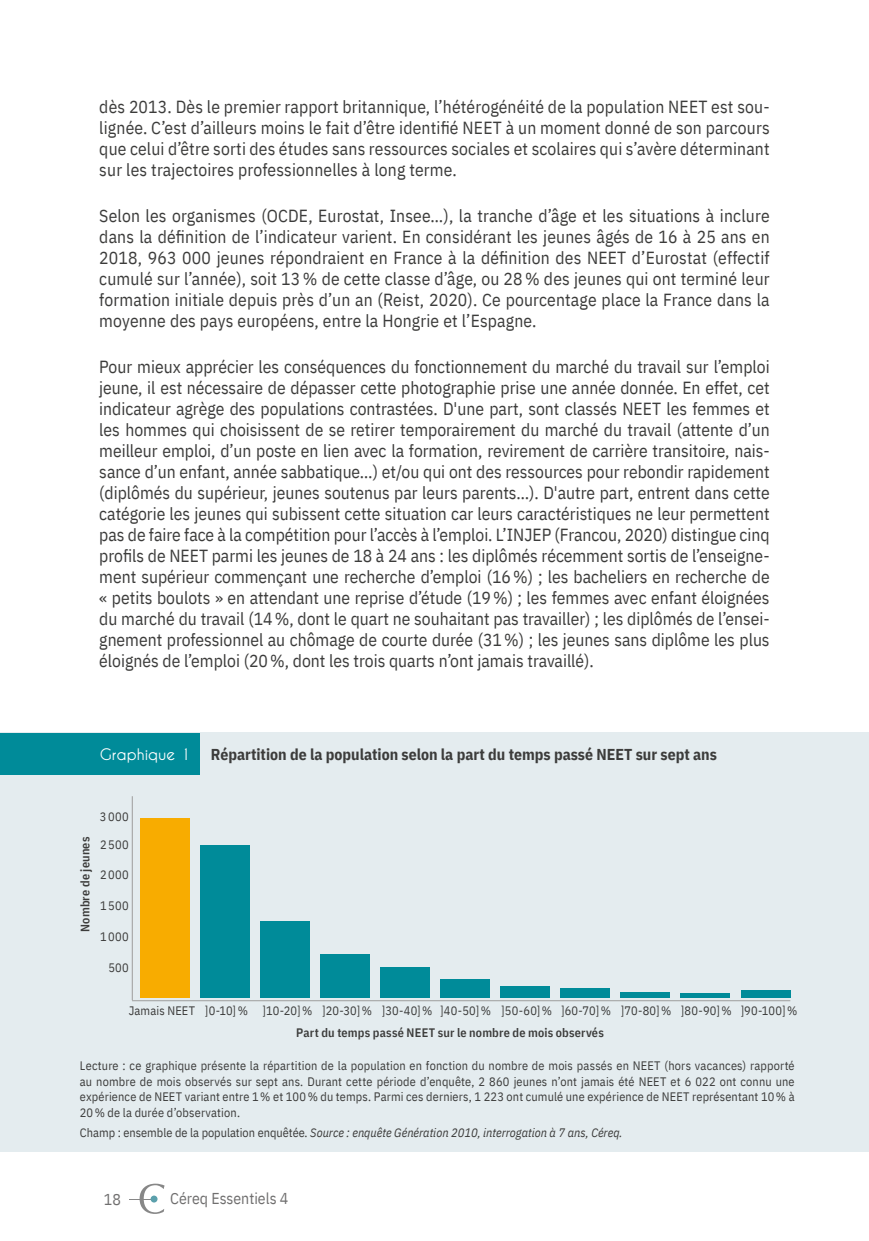
<style>
.page{position:relative;width:869px;height:1241px;background:#fff}
.page>*{position:absolute;margin:0;border:0;box-sizing:border-box;transform-origin:0 0}
.t1{font:17.5px/21px "IBM Plex Sans Cond";letter-spacing:.01em;color:#3c3c3b;text-align:justify}
.t2{font:700 15.75px "IBM Plex Sans Cond";color:#3c3c3b}
.t3{font:15.75px "IBM Plex Sans Cond";color:#706f6f}
.t4{font:700 15.75px "Caviar Dreams";color:#fff}
.t5{font:12.25px/15.9px "IBM Plex Sans Cond";letter-spacing:.015em;color:#3c3c3b;text-align:justify}
.t6{font:italic 12.25px "IBM Plex Sans Cond";color:#3c3c3b}
.t7{font:600 12.25px "IBM Plex Sans Cond";letter-spacing:.015em;color:#3c3c3b}
.s1{font-style:normal}
</style>
<div class="page">
<svg style="left:129px;top:1183px;width:35px;height:30px"></svg>
<div style="left:150px;top:1195px;width:7px;height:7px;background:#5ba0ac;border-radius:50%"></div>
<div style="left:0;top:732px;width:868px;height:419px;background:#e4ecef"></div>
<div style="left:0;top:733px;width:199px;height:41px;background:#008b99"></div>
<div style="left:140px;top:817px;width:49px;height:180px;background:#f8ac00"></div>
<div style="left:200px;top:844px;width:49px;height:153px;background:#008b99"></div>
<div style="left:260px;top:920px;width:49px;height:77px;background:#008b99"></div>
<div style="left:320px;top:953px;width:49px;height:44px;background:#008b99"></div>
<div style="left:380px;top:967px;width:49px;height:30px;background:#008b99"></div>
<div style="left:440px;top:978px;width:49px;height:19px;background:#008b99"></div>
<div style="left:500px;top:985px;width:49px;height:12px;background:#008b99"></div>
<div style="left:560px;top:988px;width:49px;height:9px;background:#008b99"></div>
<div style="left:620px;top:991px;width:50px;height:6px;background:#008b99"></div>
<div style="left:680px;top:992px;width:50px;height:5px;background:#008b99"></div>
<div style="left:740px;top:989px;width:50px;height:8px;background:#008b99"></div>
<hr style="left:132px;top:796px;width:1px;height:204px;background:#9d9d9c">
<hr style="left:132px;top:1000px;width:658px;height:1px;background:#9d9d9c">
<p class="t1" style="left:99px;top:95px;width:671px">dès 2013. Dès le premier rapport britannique, l’hétérogénéité de la population NEET est sou&shy;lignée. C’est d’ailleurs moins le fait d’être identifié NEET à un moment donné de son parcours que celui d’être sorti des études sans ressources sociales et scolaires qui s’avère déterminant sur les trajectoires professionnelles à long terme.</p>
<p class="t1" style="left:99px;top:203px;width:671px">Selon les organismes (OCDE, Eurostat, Insee…), la tranche d’âge et les situations à inclure dans la définition de l’indicateur varient. En considérant les jeunes âgés de 16 à 25 ans en 2018, 963 000 jeunes répondraient en France à la définition des NEET d’Eurostat (effectif cumulé sur l’année), soit 13 % de cette classe d’âge, ou 28 % des jeunes qui ont terminé leur formation initiale depuis près d’un an (Reist, 2020). Ce pourcentage place la France dans la moyenne des pays européens, entre la Hongrie et l’Espagne.</p>
<p class="t1" style="left:99px;top:354px;width:671px">Pour mieux apprécier les conséquences du fonctionnement du marché du travail sur l’emploi jeune, il est nécessaire de dépasser cette photographie prise une année donnée. En effet, cet indicateur agrège des populations contrastées. D'une part, sont classés NEET les femmes et les hommes qui choisissent de se retirer temporairement du marché du travail (attente d’un meilleur emploi, d’un poste en lien avec la formation, revirement de carrière transitoire, nais&shy;sance d’un enfant, année sabbatique…) et/ou qui ont des ressources pour rebondir rapidement (diplômés du supérieur, jeunes soutenus par leurs parents…). D'autre part, entrent dans cette catégorie les jeunes qui subissent cette situation car leurs caractéristiques ne leur permettent pas de faire face à la compétition pour l’accès à l’emploi. L’INJEP (Francou, 2020) distingue cinq profils de NEET parmi les jeunes de 18 à 24 ans : les diplômés récemment sortis de l’enseigne&shy;ment supérieur commençant une recherche d’emploi (16%) ; les bacheliers en recherche de « petits boulots » en attendant une reprise d’étude (19%) ; les femmes avec enfant éloignées du marché du travail (14%, dont le quart ne souhaitant pas travailler) ; les diplômés de l’ensei&shy;gnement professionnel au chômage de courte durée (31%) ; les jeunes sans diplôme les plus éloignés de l’emploi (20%, dont les trois quarts n’ont jamais travaillé).</p>
<p class="t4" style="left:100px;top:745px;width:93px">Graphique 1</p>
<p class="t2" style="left:211px;top:742px;width:507px">Répartition de la population selon la part du temps passé NEET sur sept ans</p>
<p class="t7" style="left:75px;top:931px;width:97px;rotate:-90deg">Nombre de jeunes</p>
<p class="t5" style="left:100px;top:807px;width:30px">3000</p>
<p class="t5" style="left:100px;top:835px;width:30px">2500</p>
<p class="t5" style="left:100px;top:865px;width:30px">2000</p>
<p class="t5" style="left:100px;top:896px;width:30px">1500</p>
<p class="t5" style="left:100px;top:927px;width:30px">1000</p>
<p class="t5" style="left:108px;top:958px;width:22px">500</p>
<p class="t5" style="left:129px;top:1001px;width:68px">Jamais NEET</p>
<p class="t5" style="left:205px;top:1001px;width:593px">]0-10]% ]10-20]% ]20-30]% ]30-40]% ]40-50]% ]50-60]% ]60-70]% ]70-80]% ]80-90]% ]90-100]%</p>
<p class="t7" style="left:296px;top:1023px;width:309px">Part du temps passé NEET sur le nombre de mois observés</p>
<p class="t5" style="left:80px;top:1056px;width:716px">Lecture : ce graphique présente la répartition de la population en fonction du nombre de mois passés en NEET (hors vacances) rapporté au nombre de mois observés sur sept ans. Durant cette période d’enquête, 2 860 jeunes n’ont jamais été NEET et 6 022 ont connu une expérience de NEET variant entre 1% et 100% du temps. Parmi ces derniers, 1 223 ont cumulé une expérience de NEET représentant 10% à 20% de la durée d’observation.</p>
<p class="t6" style="left:80px;top:1123px;width:543px"><span class="s1">Champ : ensemble de la population enquêtée.</span> Source : enquête Génération 2010, interrogation à 7 ans, Céreq.</p>
<p class="t3" style="left:104px;top:1187px;width:19px">18</p>
<p class="t3" style="left:170px;top:1185px;width:120px">Céreq Essentiels 4</p>
</div>
